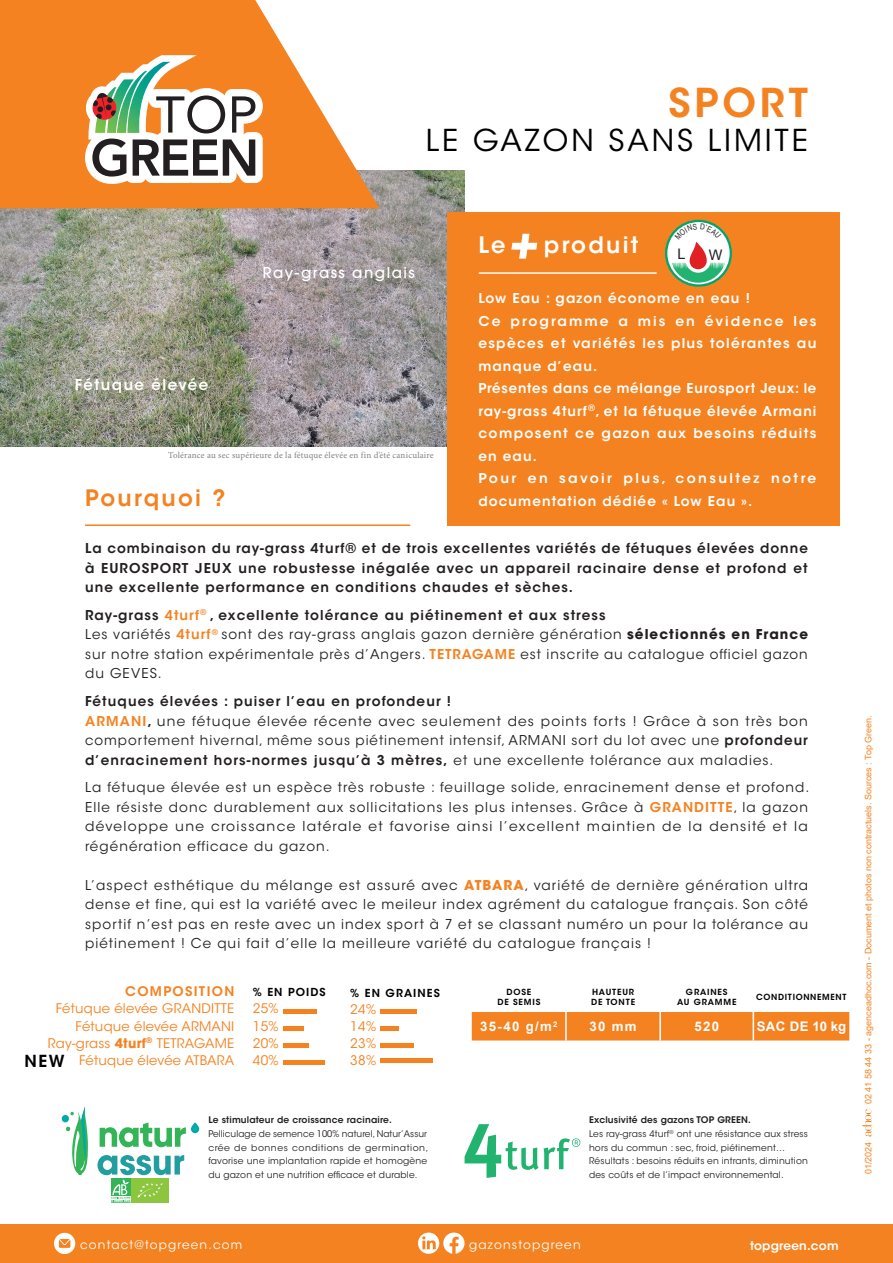
<style>
.page{position:relative;width:893px;height:1263px;background:#fff}
.page>*{position:absolute;margin:0;border:0;box-sizing:border-box;transform-origin:0 0}
.t1{font:600 39.6px "ITC Avant Garde Std";letter-spacing:.1em;color:#f58220}
.t2{font:30px "ITC Avant Garde Std";letter-spacing:.1em;color:#000}
.t3{font:600 22.5px "ITC Avant Garde Std";letter-spacing:.1em;color:#f58220}
.t4{font:600 22.5px "ITC Avant Garde Std";letter-spacing:.1em;color:#fff}
.t5{font:600 16.5px "ITC Avant Garde Std";color:#000}
.t6{font:500 14.85px "ITC Avant Garde Pro";letter-spacing:.1em;color:#fff}
.t7{font:600 14.85px "ITC Avant Garde Std";letter-spacing:.1em;color:#fff}
.t8{font:14.55px "Arial";color:#231f20}
.t9{font:13.5px/19.5px "ITC Avant Garde Std";letter-spacing:.075em;color:#231f20;text-align:justify}
.t10{font:600 13.5px/19.5px "ITC Avant Garde Std";letter-spacing:.08em;color:#231f20;text-align:justify}
.t11{font:600 13.5px/22.5px "ITC Avant Garde Std";letter-spacing:.095em;color:#fff;text-align:justify}
.t12{font:600 13.5px/22.5px "ITC Avant Garde Std";letter-spacing:.15em;color:#fff}
.t13{font:13.2px "ITC Avant Garde Std";letter-spacing:.02em;color:#f58220}
.t14{font:700 13.2px "Arial";letter-spacing:.1em;color:#fff}
.t15{font:600 13.2px "ITC Avant Garde Std";letter-spacing:.1em;color:#f58220}
.t16{font:12px "ITC Avant Garde Std";letter-spacing:.1em;color:#fff}
.t17{font:600 12px "ITC Avant Garde Std";letter-spacing:.02em;color:#fff}
.t18{font:600 10.95px "ITC Avant Garde Std";letter-spacing:.1em;color:#000}
.t19{font:9.15px/13.6px "ITC Avant Garde Std";letter-spacing:.02em;color:#231f20}
.t20{font:600 9.15px "ITC Avant Garde Std";letter-spacing:.02em;color:#231f20}
.t21{font:9px "Arial";color:#f58220}
.t22{font:9px "Minion Pro";letter-spacing:.02em;color:#808285}
.t23{font:600 8.4px "ITC Avant Garde Std";letter-spacing:.1em;color:#000}
.s1{color:#f58220}
.s2{font-weight:600;color:#f58220}
.s3{font-weight:700}
.s4{font-weight:600}
.s5{font-weight:700;color:#f58220}
</style>
<div class="page">
<img style="left:0;top:170px;width:465px;height:276px">
<div style="left:0;top:1224px;width:893px;height:39px;background:#f58220"></div>
<svg style="left:0;top:0;width:379px;height:208px;fill:#f58220"></svg>
<svg style="left:418px;top:1232px;width:21px;height:22px"></svg>
<svg style="left:422px;top:1236px;width:14px;height:13px"></svg>
<svg style="left:862px;top:1109px;width:9px;height:27px"></svg>
<svg style="left:465px;top:1124px;width:115px;height:54px"></svg>
<div style="left:54px;top:1233px;width:21px;height:21px;background:#fff;border-radius:50%"></div>
<svg style="left:59px;top:1239px;width:11px;height:9px"></svg>
<svg style="left:443px;top:1232px;width:22px;height:22px"></svg>
<div style="left:472px;top:1012px;width:377px;height:28px;background:#f58220"></div>
<hr style="left:283px;top:1026px;width:21px;height:4px;background:#f58220">
<hr style="left:380px;top:1026px;width:19px;height:4px;background:#f58220">
<hr style="left:283px;top:1009px;width:34px;height:4px;background:#f58220">
<hr style="left:380px;top:1009px;width:37px;height:4px;background:#f58220">
<hr style="left:283px;top:1043px;width:25px;height:4px;background:#f58220">
<hr style="left:380px;top:1043px;width:34px;height:4px;background:#f58220">
<svg style="left:85px;top:55px;width:178px;height:129px"></svg>
<hr style="left:85px;top:524px;width:325px;height:2px;background:#f58220">
<div style="left:447px;top:213px;width:393px;height:313px;background:#f58220"></div>
<hr style="left:479px;top:272px;width:178px;height:2px;background:#fff">
<svg style="left:511px;top:234px;width:27px;height:25px"></svg>
<svg style="left:666px;top:221px;width:65px;height:65px"></svg>
<div style="left:665px;top:220px;width:67px;height:67px;border:2px solid #00a66e;border-radius:50%"></div>
<svg style="left:97px;top:1155px;width:87px;height:48px"></svg>
<svg style="left:100px;top:1122px;width:99px;height:25px"></svg>
<svg style="left:61px;top:1107px;width:27px;height:68px"></svg>
<hr style="left:283px;top:1060px;width:42px;height:4px;background:#f58220">
<hr style="left:380px;top:1058px;width:53px;height:4px;background:#f58220">
<svg style="left:672px;top:223px;width:53px;height:60px;background:#c7cfbb"></svg>
<p class="t1" style="left:668px;top:78px;width:141px">SPORT</p>
<p class="t2" style="left:426px;top:122px;width:383px">LE GAZON SANS LIMITE</p>
<p class="t4" style="left:478px;top:230px;width:29px">Le</p>
<p class="t4" style="left:544px;top:230px;width:96px">produit</p>
<p class="t11" style="left:478px;top:287px;width:273px">Low Eau : gazon économe en eau !</p>
<p class="t11" style="left:478px;top:309px;width:340px">Ce programme a mis en évidence les espèces et variétés les plus tolérantes au manque d’eau.</p>
<p class="t11" style="left:478px;top:377px;width:340px">Présentes dans ce mélange Eurosport Jeux: le ray-grass 4turf<sup>®</sup>, et la fétuque élevée Armani composent ce gazon aux besoins réduits en eau.</p>
<p class="t12" style="left:478px;top:467px;width:339px">Pour en savoir plus, consultez notre documentation dédiée « Low Eau ».</p>
<p class="t8" style="left:678px;top:244px;width:10px">L</p>
<p class="t8" style="left:709px;top:245px;width:15px">W</p>
<p class="t6" style="left:263px;top:263px;width:153px">Ray-grass anglais</p>
<p class="t7" style="left:75px;top:375px;width:135px">Fétuque élevée</p>
<p class="t22" style="left:168px;top:449px;width:267px">Tolérance au sec supérieure de la fétuque élevée en fin d’été caniculaire</p>
<p class="t3" style="left:85px;top:483px;width:142px">Pourquoi ?</p>
<p class="t10" style="left:85px;top:538px;width:724px">La combinaison du ray-grass 4turf® et de trois excellentes variétés de fétuques élevées donne à EUROSPORT JEUX une robustesse inégalée avec un appareil racinaire dense et profond et une excellente performance en conditions chaudes et sèches.</p>
<p class="t10" style="left:85px;top:605px;width:522px">Ray-grass <span class="s1">4turf</span><sup>®</sup> , excellente tolérance au piétinement et aux stress</p>
<p class="t9" style="left:85px;top:625px;width:724px">Les variétés <span class="s2">4turf</span><sup>®</sup> sont des ray-grass anglais gazon dernière génération <span class="s3">sélectionnés en France </span>sur notre station expérimentale près d’Angers. <span class="s2">TETRAGAME</span> est inscrite au catalogue officiel gazon du GEVES.</p>
<p class="t10" style="left:85px;top:691px;width:368px">Fétuques élevées : puiser l’eau en profondeur !</p>
<p class="t9" style="left:85px;top:711px;width:724px"><span class="s2">ARMANI</span><span class="s4">,</span> une fétuque élevée récente avec seulement des points forts ! Grâce à son très bon comportement hivernal, même sous piétinement intensif, ARMANI sort du lot avec une <span class="s4">profondeur d’enracinement hors-normes jusqu’à 3 mètres,</span> et une excellente tolérance aux maladies.</p>
<p class="t9" style="left:85px;top:778px;width:726px">La fétuque élevée est un espèce très robuste : feuillage solide, enracinement dense et profond.<br>Elle résiste donc durablement aux sollicitations les plus intenses. Grâce à <span class="s2">GRANDITTE</span>, la gazon développe une croissance latérale et favorise ainsi l’excellent maintien de la densité et la régénération efficace du gazon.</p>
<p class="t9" style="left:85px;top:875px;width:724px">L’aspect esthétique du mélange est assuré avec <span class="s5">ATBARA</span>, variété de dernière génération ultra dense et fine, qui est la variété avec le meileur index agrément du catalogue français. Son côté sportif n’est pas en reste avec un index sport à 7 et se classant numéro un pour la tolérance au piétinement ! Ce qui fait d’elle la meilleure variété du catalogue français !</p>
<p class="t15" style="left:125px;top:983px;width:110px">COMPOSITION</p>
<p class="t13" style="left:56px;top:1001px;width:180px">Fétuque élevée GRANDITTE</p>
<p class="t13" style="left:76px;top:1018px;width:160px">Fétuque élevée ARMANI</p>
<p class="t13" style="left:48px;top:1035px;width:188px">Ray-grass <span class="s3">4turf</span><sup>®</sup> TETRAGAME</p>
<p class="t13" style="left:79px;top:1052px;width:157px">Fétuque élevée ATBARA</p>
<p class="t5" style="left:24px;top:1050px;width:42px">NEW</p>
<p class="t18" style="left:253px;top:985px;width:74px">% EN POIDS</p>
<p class="t13" style="left:253px;top:1001px;width:27px">25%</p>
<p class="t13" style="left:253px;top:1018px;width:27px">15%</p>
<p class="t13" style="left:253px;top:1035px;width:27px">20%</p>
<p class="t13" style="left:253px;top:1052px;width:27px">40%</p>
<p class="t18" style="left:350px;top:986px;width:91px">% EN GRAINES</p>
<p class="t13" style="left:350px;top:1001px;width:27px">24%</p>
<p class="t13" style="left:350px;top:1018px;width:27px">14%</p>
<p class="t13" style="left:350px;top:1035px;width:27px">23%</p>
<p class="t13" style="left:350px;top:1052px;width:27px">38%</p>
<p class="t20" style="left:208px;top:1114px;width:185px">Le stimulateur de croissance racinaire.</p>
<p class="t19" style="left:208px;top:1127px;width:221px">Pelliculage de semence 100% naturel, Natur’Assur crée de bonnes conditions de germination, favorise une implantation rapide et homogène du gazon et une nutrition efficace et durable.</p>
<p class="t23" style="left:506px;top:987px;width:26px">DOSE</p>
<p class="t23" style="left:497px;top:996px;width:45px">DE SEMIS</p>
<p class="t23" style="left:592px;top:987px;width:44px">HAUTEUR</p>
<p class="t23" style="left:591px;top:996px;width:46px">DE TONTE</p>
<p class="t23" style="left:686px;top:987px;width:43px">GRAINES</p>
<p class="t23" style="left:677px;top:996px;width:61px">AU GRAMME</p>
<p class="t23" style="left:756px;top:992px;width:92px">CONDITIONNEMENT</p>
<p class="t14" style="left:480px;top:1017px;width:79px">35-40 g/m<sup>2</sup></p>
<p class="t14" style="left:589px;top:1017px;width:49px">30 mm</p>
<p class="t14" style="left:694px;top:1017px;width:26px">520</p>
<p class="t14" style="left:757px;top:1017px;width:91px">SAC DE 10 kg</p>
<p class="t20" style="left:589px;top:1114px;width:163px">Exclusivité des gazons TOP GREEN.</p>
<p class="t19" style="left:589px;top:1127px;width:220px">Les ray-grass 4turf<sup>®</sup> ont une résistance aux stress hors du commun : sec, froid, piétinement…</p>
<p class="t19" style="left:589px;top:1154px;width:220px">Résultats : besoins réduits en intrants, diminution des coûts et de l’impact environnemental.</p>
<p class="t21" style="left:862px;top:1104px;width:390px;rotate:-90deg">02 41 58 44 33 - agenceadhoc.com - Document et photos non contractuels. Sources : Top Green.</p>
<p class="t21" style="left:862px;top:1174px;width:34px;rotate:-90deg">01/2024</p>
<p class="t16" style="left:80px;top:1237px;width:164px">contact@topgreen.com</p>
<p class="t16" style="left:469px;top:1237px;width:113px">gazonstopgreen</p>
<p class="t17" style="left:750px;top:1237px;width:90px">topgreen.com</p>
</div>
